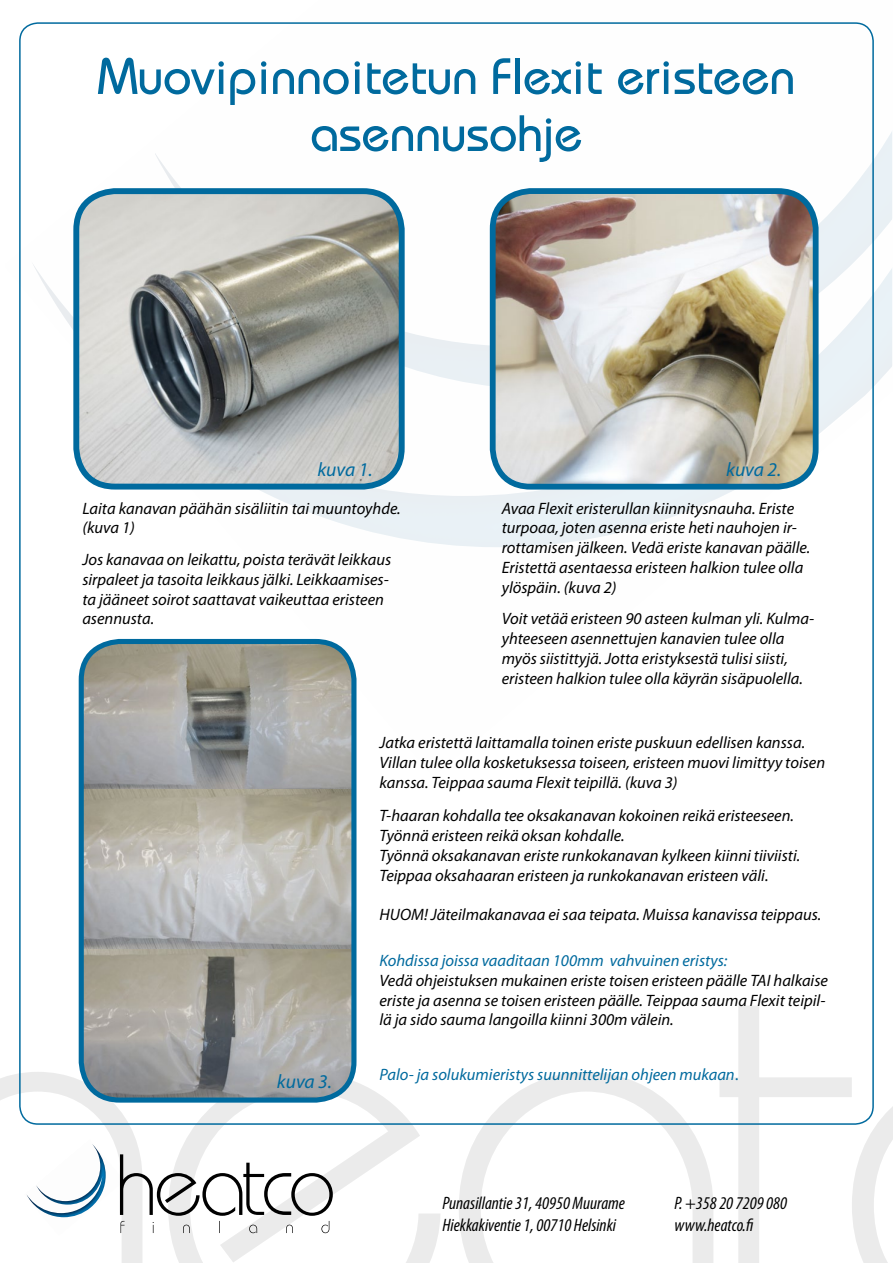
<style>
.page{position:relative;width:893px;height:1263px;background:#fff}
.page>*{position:absolute;margin:0;border:0;box-sizing:border-box;transform-origin:0 0}
.t1{font:500 51px/57px "Bauhaus Std";color:#006a9e;text-align:center}
.t2{font:italic 19.5px "Myriad Pro";color:#006a9e}
.t3{font:italic condensed 18px/21.6px "Myriad Pro";color:#000}
.t4{font:italic 16.5px/19.8px "Myriad Pro";color:#000}
.t5{font:italic 16.5px "Myriad Pro";color:#006a9e}
.s1{font-family:"Minion Pro";font-style:normal;font-size:18px}
</style>
<div class="page">
<img style="left:31px;top:22px;width:861px;height:525px">
<svg style="left:333px;top:1072px;width:107px;height:191px"></svg>
<svg style="left:459px;top:1072px;width:254px;height:191px"></svg>
<svg style="left:720px;top:1006px;width:173px;height:257px"></svg>
<svg style="left:0;top:953px;width:333px;height:310px"></svg>
<img style="left:76px;top:191px;width:326px;height:296px">
<div style="left:73px;top:188px;width:332px;height:301px;border:6px solid #006a9e;border-radius:39px"></div>
<img style="left:493px;top:191px;width:323px;height:296px">
<div style="left:490px;top:188px;width:329px;height:302px;border:6px solid #006a9e;border-radius:38px"></div>
<img style="left:81px;top:948px;width:272px;height:152px">
<img style="left:81px;top:641px;width:272px;height:148px">
<img style="left:85px;top:789px;width:265px;height:159px">
<div style="left:79px;top:639px;width:277px;height:463px;border:5px solid #006a9e;border-radius:39px"></div>
<h1 class="t1" style="left:98px;top:47px;width:699px">Muovipinnoitetun Flexit eristeen asennusohje</h1>
<p class="t2" style="left:317px;top:458px;width:57px">kuva 1.</p>
<p class="t2" style="left:726px;top:458px;width:57px">kuva 2.</p>
<p class="t4" style="left:502px;top:498px;width:310px">Avaa Flexit eristerullan kiinnitysnauha. Eriste turpoaa, joten asenna eriste heti nauhojen ir&shy;rottamisen jälkeen. Vedä eriste kanavan päälle.<br>Eristettä asentaessa eristeen halkion tulee olla ylöspäin. (kuva 2)</p>
<p class="t4" style="left:502px;top:609px;width:314px">Voit vetää eristeen 90 asteen kulman yli. Kulma&shy;yhteeseen asennettujen kanavien tulee olla myös siistittyjä. Jotta eristyksestä tulisi siisti, eristeen halkion tulee olla käyrän sisäpuolella.</p>
<p class="t4" style="left:82px;top:498px;width:320px">Laita kanavan päähän sisäliitin tai muuntoyhde. (kuva 1)</p>
<p class="t4" style="left:82px;top:549px;width:310px">Jos kanavaa on leikattu, poista terävät leikkaus sirpaleet ja tasoita leikkaus jälki. Leikkaamises&shy;ta jääneet soirot saattavat vaikeuttaa eristeen asennusta.</p>
<p class="t2" style="left:277px;top:1069px;width:57px">kuva 3.</p>
<p class="t4" style="left:379px;top:733px;width:447px">Jatka eristettä laittamalla toinen eriste puskuun edellisen kanssa.<br>Villan tulee olla kosketuksessa toiseen, eristeen muovi limittyy toisen kanssa. Teippaa sauma Flexit teipillä. (kuva 3)</p>
<p class="t4" style="left:379px;top:805px;width:422px">T-haaran kohdalla tee oksakanavan kokoinen reikä eristeeseen.<br>Työnnä eristeen reikä oksan kohdalle.<br>Työnnä oksakanavan eriste runkokanavan kylkeen kiinni tiiviisti.<br>Teippaa oksahaaran eristeen ja runkokanavan eristeen väli.</p>
<p class="t4" style="left:379px;top:904px;width:443px">HUOM! Jäteilmakanavaa ei saa teipata. Muissa kanavissa teippaus.</p>
<p class="t5" style="left:379px;top:950px;width:349px">Kohdissa joissa vaaditaan 100mm vahvuinen eristys:</p>
<p class="t4" style="left:379px;top:970px;width:450px">Vedä ohjeistuksen mukainen eriste toisen eristeen päälle TAI halkaise eriste ja asenna se toisen eristeen päälle. Teippaa sauma Flexit teipil&shy;lä ja sido sauma langoilla kiinni 300m välein.</p>
<p class="t5" style="left:379px;top:1065px;width:361px">Palo- ja solukumieristys suunnittelijan ohjeen mukaan<span class="s1">.</span></p>
<p class="t3" style="left:442px;top:1192px;width:184px">Punasillantie 31, 40950 Muurame<br>Hiekkakiventie 1, 00710 Helsinki</p>
<p class="t3" style="left:675px;top:1192px;width:114px">P. +358 20 7209 080 www.heatco.fi</p>
</div>
